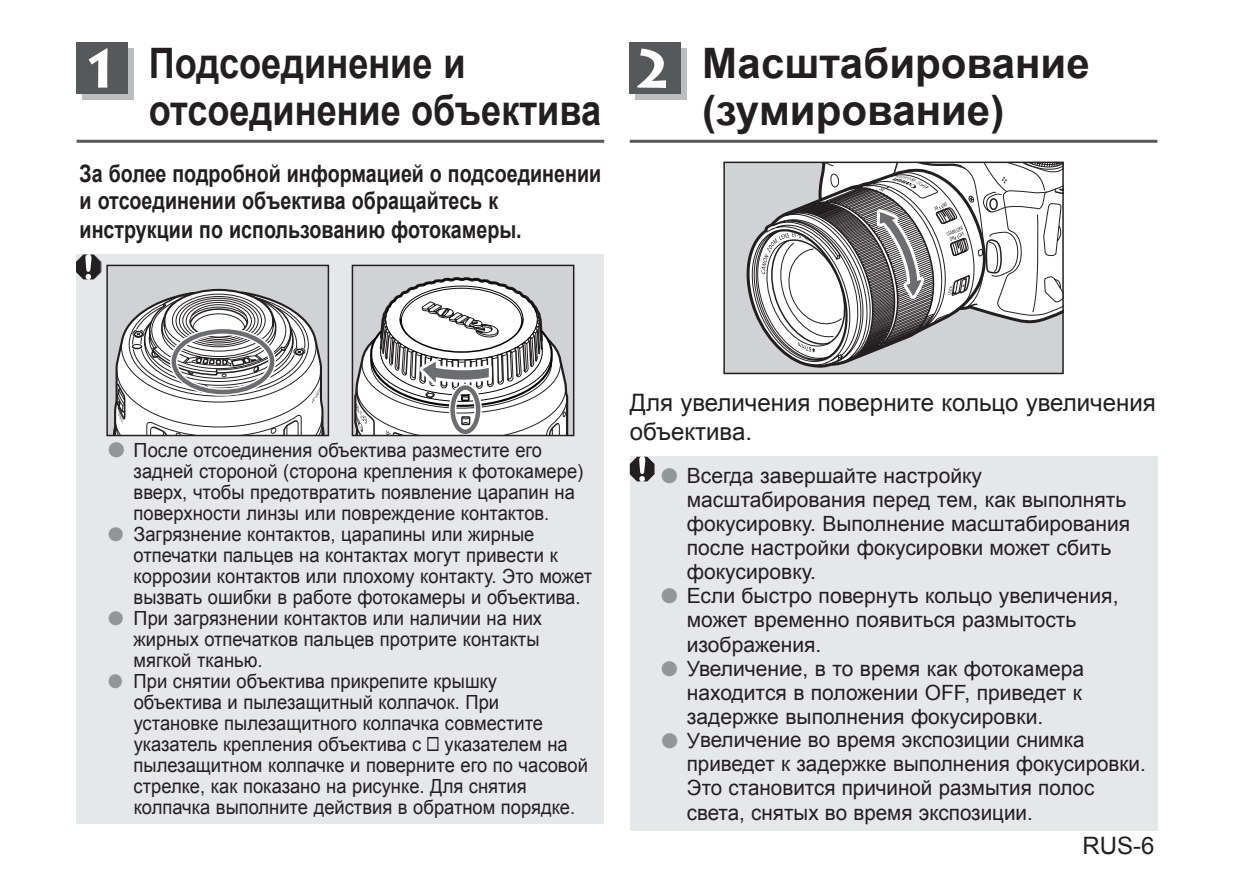
<style>
.page{position:relative;width:1234px;height:893px;background:#fff}
.page>*{position:absolute;margin:0;border:0;box-sizing:border-box;transform-origin:0 0}
.t1{font:700 54px "Lithos Pro";color:#fff}
.t2{font:700 42px/46.5px "Arial";color:#231f20;scale:.86 1}
.t3{font:700 42px/46.5px "Arial";color:#231f20}
.t4{font:700 24px/27.6px "Arial";color:#231f20;scale:.82 1}
.t5{font:24px/28.5px "Arial";color:#231f20}
.t6{font:21px/24px "Arial";color:#231f20}
.t7{font:19.5px/21px "Arial";color:#231f20}
.t8{font:19.5px/21px "Arial";color:#231f20;scale:.94 1}
.s1{color:#939598}
</style>
<div class="page">
<div style="left:77px;top:255px;width:527px;height:569px;background:#e6e7e9"></div>
<div style="left:107px;top:265px;width:221px;height:170px;background:#d1d2d4"></div>
<svg style="left:113px;top:288px;width:212px;height:145px"></svg>
<div style="left:170px;top:328px;width:106px;height:68px;border:8px solid #fff;border-radius:50%"></div>
<div style="left:171px;top:329px;width:103px;height:65px;border:4px solid #6c6d70;border-radius:50%"></div>
<div style="left:106px;top:265px;width:223px;height:171px;border:2px solid #231f20"></div>
<svg style="left:354px;top:268px;width:216px;height:165px;background:#cbcbcc"></svg>
<div style="left:351px;top:265px;width:223px;height:171px;border:2px solid #231f20"></div>
<svg style="left:76px;top:255px;width:25px;height:24px"></svg>
<div style="left:724px;top:162px;width:338px;height:211px;background:#d1d2d4"></div>
<svg style="left:746px;top:165px;width:314px;height:203px"></svg>
<div style="left:723px;top:162px;width:340px;height:212px;border:2px solid #231f20"></div>
<div style="left:629px;top:457px;width:528px;height:374px;background:#e6e7e9"></div>
<svg style="left:629px;top:457px;width:25px;height:24px"></svg>
<div style="left:82px;top:48px;width:51px;height:51px;background:#bcbdc0"></div>
<div style="left:77px;top:43px;width:51px;height:51px;background:#57585a"></div>
<hr style="left:77px;top:140px;width:527px;height:3px;background:#57585a">
<div style="left:635px;top:48px;width:51px;height:51px;background:#bcbdc0"></div>
<div style="left:629px;top:43px;width:51px;height:51px;background:#57585a"></div>
<hr style="left:629px;top:140px;width:528px;height:3px;background:#57585a">
<h1 class="t1" style="left:79px;top:36px;width:43px">1</h1>
<h2 class="t3" style="left:702px;top:42px;width:389px">Масштабирование (зумирование)</h2>
<h2 class="t2" style="left:149px;top:42px;width:527px">Подсоединение и отсоединение объектива</h2>
<h1 class="t1" style="left:632px;top:36px;width:43px">2</h1>
<p class="t4" style="left:80px;top:161px;width:637px">За более подробной информацией о подсоединении и отсоединении объектива обращайтесь к инструкции по использованию фотокамеры.</p>
<p class="t7" style="left:134px;top:440px;width:451px;text-indent:-26px"><span class="s1">●</span> После отсоединения объектива разместите его задней стороной (сторона крепления к фотокамере) вверх, чтобы предотвратить появление царапин на поверхности линзы или повреждение контактов.</p>
<p class="t7" style="left:134px;top:524px;width:460px;text-indent:-25px"><span class="s1">●</span> Загрязнение контактов, царапины или жирные отпечатки пальцев на контактах могут привести к коррозии контактов или плохому контакту. Это может вызвать ошибки в работе фотокамеры и объектива.</p>
<p class="t7" style="left:134px;top:608px;width:410px;text-indent:-26px"><span class="s1">●</span> При загрязнении контактов или наличии на них жирных отпечатков пальцев протрите контакты мягкой тканью.</p>
<p class="t8" style="left:134px;top:671px;width:484px;text-indent:-26px"><span class="s1">●</span> При снятии объектива прикрепите крышку объектива и пылезащитный колпачок. При установке пылезащитного колпачка совместите указатель крепления объектива с ◻ указателем на пылезащитном колпачке и поверните его по часовой стрелке, как показано на рисунке. Для снятия колпачка выполните действия в обратном порядке.</p>
<p class="t5" style="left:629px;top:389px;width:527px">Для увеличения поверните кольцо увеличения объектива.</p>
<p class="t6" style="left:686px;top:464px;width:445px;text-indent:-26px"><span class="s1">●</span> Всегда завершайте настройку масштабирования перед тем, как выполнять фокусировку. Выполнение масштабирования после настройки фокусировки может сбить фокусировку.</p>
<p class="t6" style="left:686px;top:584px;width:433px;text-indent:-25px"><span class="s1">●</span> Если быстро повернуть кольцо увеличения, может временно появиться размытость изображения.</p>
<p class="t6" style="left:686px;top:656px;width:399px;text-align:justify;text-indent:-26px"><span class="s1">●</span> Увеличение, в то время как фотокамера находится в положении OFF, приведет к задержке выполнения фокусировки.</p>
<p class="t6" style="left:686px;top:728px;width:460px;text-indent:-25px"><span class="s1">●</span> Увеличение во время экспозиции снимка приведет к задержке выполнения фокусировки.<br>Это становится причиной размытия полос света, снятых во время экспозиции.</p>
<p class="t5" style="left:1082px;top:831px;width:73px">RUS-6</p>
</div>
